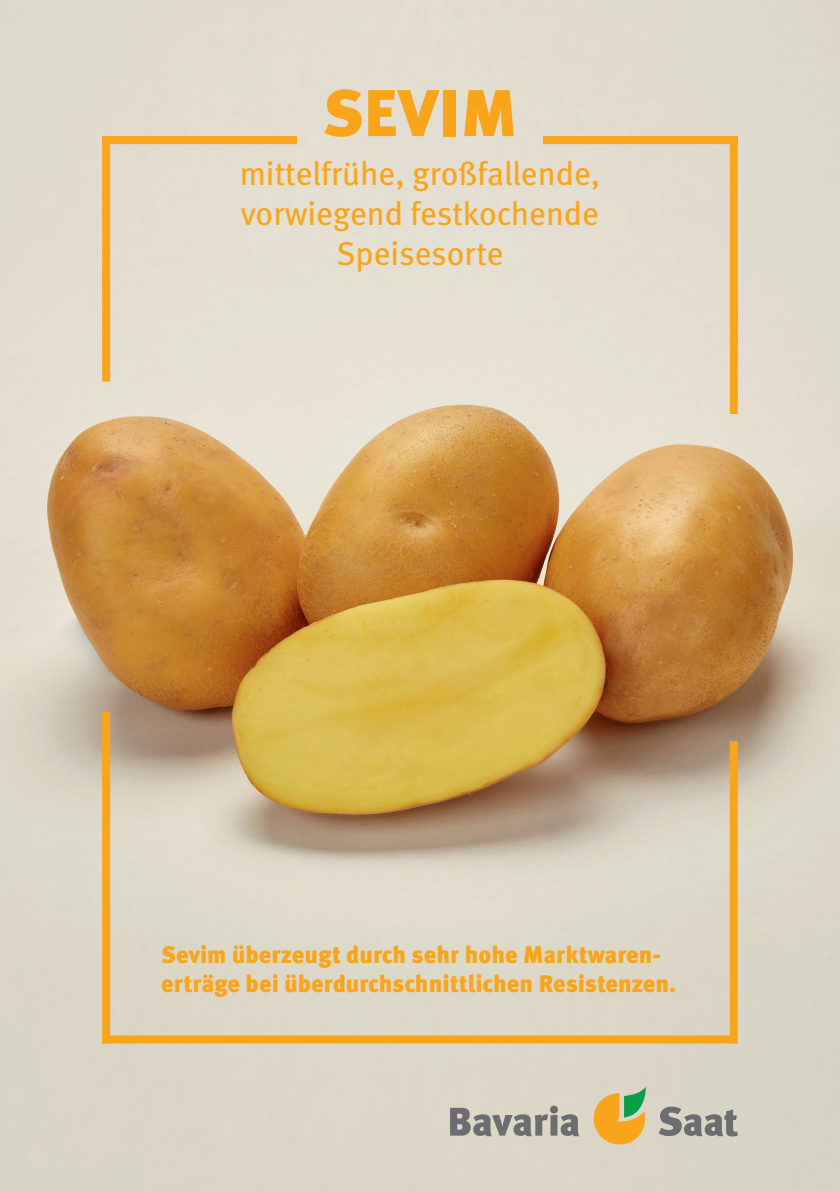
<style>
.page{position:relative;width:840px;height:1191px;background:#fff}
.page>*{position:absolute;margin:0;border:0;box-sizing:border-box;transform-origin:0 0}
.t1{font:900 66px "Meta Pro";letter-spacing:.01em;color:#f9a51b}
.t2{font:33px/39.6px "Meta";color:#f9a51b;text-align:center}
.t3{font:900 24px/28.8px "Meta Pro";color:#f9a51b}
</style>
<div class="page">
<img style="left:0;top:0;width:839px;height:1191px">
<div style="left:102px;top:1035px;width:635px;height:8px;background:#f9a51b"></div>
<div style="left:102px;top:136px;width:195px;height:8px;background:#f9a51b"></div>
<div style="left:542px;top:136px;width:195px;height:8px;background:#f9a51b"></div>
<div style="left:102px;top:712px;width:8px;height:331px;background:#f9a51b"></div>
<div style="left:102px;top:136px;width:8px;height:246px;background:#f9a51b"></div>
<div style="left:729px;top:741px;width:8px;height:302px;background:#f9a51b"></div>
<div style="left:729px;top:136px;width:8px;height:278px;background:#f9a51b"></div>
<svg style="left:450px;top:1105px;width:129px;height:31px;background:#a5a29c"></svg>
<svg style="left:658px;top:1104px;width:79px;height:32px;background:#a3a29b"></svg>
<svg style="left:592px;top:1086px;width:55px;height:59px;background:#d0b764"></svg>
<h1 class="t1" style="left:322px;top:71px;width:196px">SEVIM</h1>
<h2 class="t2" style="left:239px;top:154px;width:362px">mittelfrühe, großfallende, vorwiegend festkochende<br>Speisesorte</h2>
<p class="t3" style="left:161px;top:941px;width:516px">Sevim überzeugt durch sehr hohe Marktwaren&shy;erträge bei überdurchschnittlichen Resistenzen.</p>
</div>
